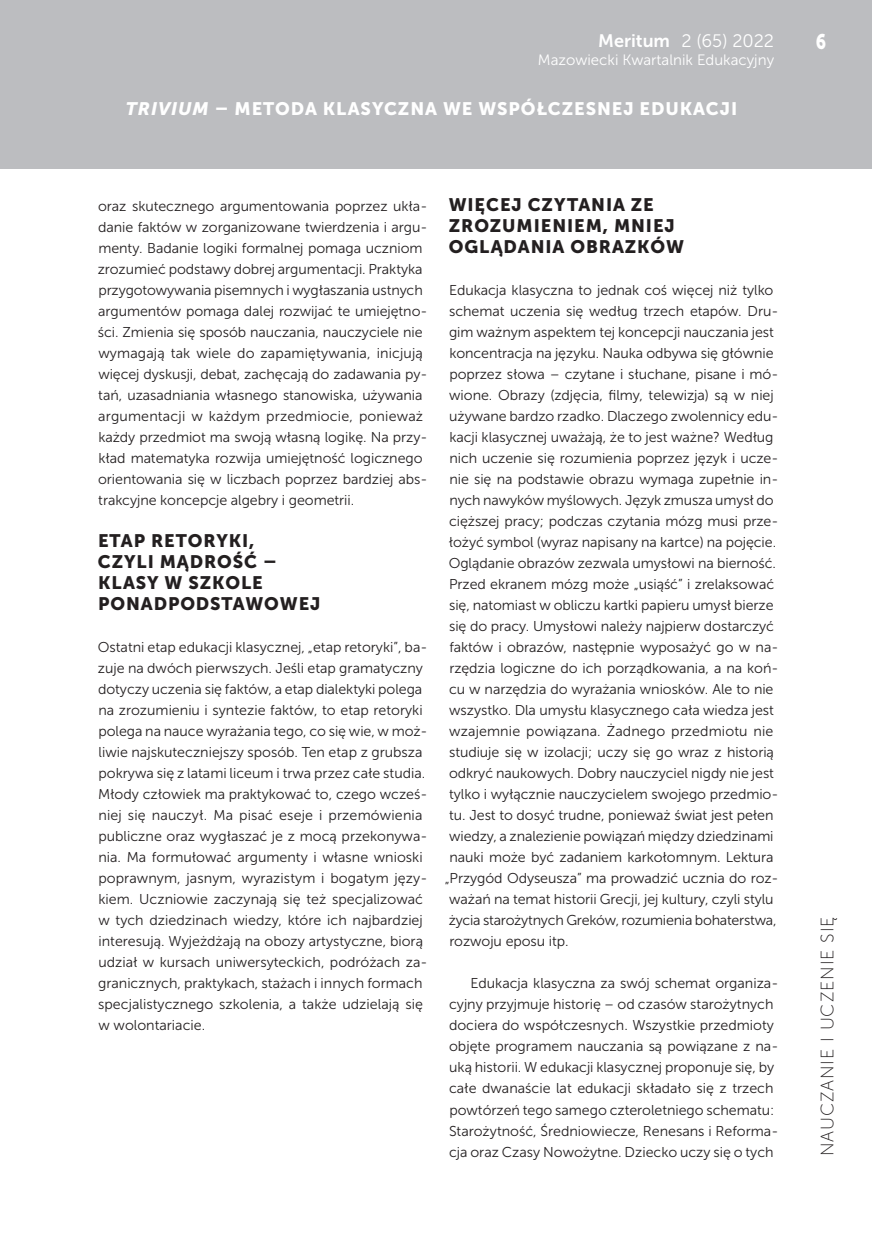
<style>
.page{position:relative;width:872px;height:1234px;background:#fff}
.page>*{position:absolute;margin:0;border:0;box-sizing:border-box;transform-origin:0 0}
.t1{font:21px "Museo Sans 900";color:#fff;scale:.8 1}
.ŚRÓDTYTUŁ_MERITUM_WE{font:18px/21px "Museo Sans 900";letter-spacing:.05em;color:#231f20}
.t2{font:18px "Museo Sans 900";letter-spacing:.05em;color:#fff}
.t3{font:18px "Museo Sans 100";letter-spacing:.05em;color:#231f20}
.t4{font:18px "Museo Sans 300";color:#fff}
.t5{font:15px "Museo Sans 300";color:#fff}
.PODSTAWOWY_MERITUM{font:14.25px/21px "Museo Sans 300";letter-spacing:-.005em;color:#231f20}
.s1{font-family:"Museo Sans 700"}
.s2{font-style:italic}
</style>
<div class="page">
<div style="left:0;top:0;width:872px;height:169px;background:#bcbdc0"></div>
<p class="t4" style="left:598px;top:31px;width:177px"><span class="s1">Meritum</span> 2 (65) 2022</p>
<p class="t5" style="left:538px;top:52px;width:238px">Mazowiecki Kwartalnik Edukacyjny</p>
<p class="t2" style="left:126px;top:99px;width:613px"><span class="s2">TRIVIUM</span> – METODA KLASYCZNA WE WSPÓŁCZESNEJ EDUKACJI</p>
<p class="PODSTAWOWY_MERITUM" style="left:98px;top:195px;width:331px">oraz skutecznego argumentowania poprzez ukła&shy;danie faktów w zorganizowane twierdzenia i argu&shy;menty. Badanie logiki formalnej pomaga uczniom zrozumieć podstawy dobrej argumentacji. Praktyka przygotowywania pisemnych i wygłaszania ustnych argumentów pomaga dalej rozwijać te umiejętno&shy;ści. Zmienia się sposób nauczania, nauczyciele nie wymagają tak wiele do zapamiętywania, inicjują więcej dyskusji, debat, zachęcają do zadawania py&shy;tań, uzasadniania własnego stanowiska, używania argumentacji w każdym przedmiocie, ponieważ każdy przedmiot ma swoją własną logikę. Na przy&shy;kład matematyka rozwija umiejętność logicznego orientowania się w liczbach poprzez bardziej abs&shy;trakcyjne koncepcje algebry i geometrii.</p>
<p class="ŚRÓDTYTUŁ_MERITUM_WE" style="left:98px;top:530px;width:224px">ETAP RETORYKI,<br>CZYLI MĄDROŚĆ –<br>KLASY W SZKOLE<br>PONADPODSTAWOWEJ</p>
<p class="PODSTAWOWY_MERITUM" style="left:98px;top:636px;width:331px">Ostatni etap edukacji klasycznej, „etap retoryki”, ba&shy;zuje na dwóch pierwszych. Jeśli etap gramatyczny dotyczy uczenia się faktów, a etap dialektyki polega na zrozumieniu i syntezie faktów, to etap retoryki polega na nauce wyrażania tego, co się wie, w moż&shy;liwie najskuteczniejszy sposób. Ten etap z grubsza pokrywa się z latami liceum i trwa przez całe studia.<br>Młody człowiek ma praktykować to, czego wcześ&shy;niej się nauczył. Ma pisać eseje i przemówienia publiczne oraz wygłaszać je z mocą przekonywa&shy;nia. Ma formułować argumenty i własne wnioski poprawnym, jasnym, wyrazistym i bogatym języ&shy;kiem. Uczniowie zaczynają się też specjalizować w tych dziedzinach wiedzy, które ich najbardziej interesują. Wyjeżdżają na obozy artystyczne, biorą udział w kursach uniwersyteckich, podróżach za&shy;granicznych, praktykach, stażach i innych formach specjalistycznego szkolenia, a także udzielają się w wolontariacie.</p>
<p class="ŚRÓDTYTUŁ_MERITUM_WE" style="left:449px;top:194px;width:237px">WIĘCEJ CZYTANIA ZE<br>ZROZUMIENIEM, MNIEJ<br>OGLĄDANIA OBRAZKÓW</p>
<p class="PODSTAWOWY_MERITUM" style="left:449px;top:279px;width:326px">Edukacja klasyczna to jednak coś więcej niż tylko</p>
<p class="PODSTAWOWY_MERITUM" style="left:449px;top:300px;width:331px">schemat uczenia się według trzech etapów. Dru-</p>
<p class="PODSTAWOWY_MERITUM" style="left:449px;top:321px;width:326px">gim ważnym aspektem tej koncepcji nauczania jest</p>
<p class="PODSTAWOWY_MERITUM" style="left:449px;top:342px;width:326px">koncentracja na języku. Nauka odbywa się głównie</p>
<p class="PODSTAWOWY_MERITUM" style="left:449px;top:363px;width:330px">poprzez słowa – czytane i słuchane, pisane i mó-</p>
<p class="PODSTAWOWY_MERITUM" style="left:449px;top:384px;width:326px">wione. Obrazy (zdjęcia, filmy, telewizja) są w niej</p>
<p class="PODSTAWOWY_MERITUM" style="left:449px;top:405px;width:330px">używane bardzo rzadko. Dlaczego zwolennicy edu-</p>
<p class="PODSTAWOWY_MERITUM" style="left:449px;top:426px;width:326px">kacji klasycznej uważają, że to jest ważne? Według</p>
<p class="PODSTAWOWY_MERITUM" style="left:449px;top:447px;width:330px">nich uczenie się rozumienia poprzez język i ucze-</p>
<p class="PODSTAWOWY_MERITUM" style="left:449px;top:468px;width:330px">nie się na podstawie obrazu wymaga zupełnie in-</p>
<p class="PODSTAWOWY_MERITUM" style="left:449px;top:489px;width:326px">nych nawyków myślowych. Język zmusza umysł do</p>
<p class="PODSTAWOWY_MERITUM" style="left:449px;top:510px;width:331px">cięższej pracy; podczas czytania mózg musi prze-</p>
<p class="PODSTAWOWY_MERITUM" style="left:449px;top:531px;width:329px">łożyć symbol (wyraz napisany na kartce) na pojęcie.</p>
<p class="PODSTAWOWY_MERITUM" style="left:449px;top:552px;width:329px">Oglądanie obrazów zezwala umysłowi na bierność.</p>
<p class="PODSTAWOWY_MERITUM" style="left:449px;top:573px;width:326px">Przed ekranem mózg może „usiąść” i zrelaksować</p>
<p class="PODSTAWOWY_MERITUM" style="left:449px;top:594px;width:326px">się, natomiast w obliczu kartki papieru umysł bierze</p>
<p class="PODSTAWOWY_MERITUM" style="left:449px;top:615px;width:326px">się do pracy. Umysłowi należy najpierw dostarczyć</p>
<p class="PODSTAWOWY_MERITUM" style="left:449px;top:636px;width:330px">faktów i obrazów, następnie wyposażyć go w na-</p>
<p class="PODSTAWOWY_MERITUM" style="left:449px;top:657px;width:330px">rzędzia logiczne do ich porządkowania, a na koń-</p>
<p class="PODSTAWOWY_MERITUM" style="left:449px;top:678px;width:326px">cu w narzędzia do wyrażania wniosków. Ale to nie</p>
<p class="PODSTAWOWY_MERITUM" style="left:449px;top:699px;width:326px">wszystko. Dla umysłu klasycznego cała wiedza jest</p>
<p class="PODSTAWOWY_MERITUM" style="left:449px;top:720px;width:326px">wzajemnie powiązana. Żadnego przedmiotu nie</p>
<p class="PODSTAWOWY_MERITUM" style="left:449px;top:741px;width:326px">studiuje się w izolacji; uczy się go wraz z historią</p>
<p class="PODSTAWOWY_MERITUM" style="left:449px;top:762px;width:326px">odkryć naukowych. Dobry nauczyciel nigdy nie jest</p>
<p class="PODSTAWOWY_MERITUM" style="left:449px;top:783px;width:331px">tylko i wyłącznie nauczycielem swojego przedmio-</p>
<p class="PODSTAWOWY_MERITUM" style="left:449px;top:804px;width:326px">tu. Jest to dosyć trudne, ponieważ świat jest pełen</p>
<p class="PODSTAWOWY_MERITUM" style="left:449px;top:825px;width:326px">wiedzy, a znalezienie powiązań między dziedzinami</p>
<p class="PODSTAWOWY_MERITUM" style="left:449px;top:846px;width:326px">nauki może być zadaniem karkołomnym. Lektura</p>
<p class="PODSTAWOWY_MERITUM" style="left:445px;top:867px;width:335px">„Przygód Odyseusza” ma prowadzić ucznia do roz-</p>
<p class="PODSTAWOWY_MERITUM" style="left:449px;top:888px;width:326px">ważań na temat historii Grecji, jej kultury, czyli stylu</p>
<p class="PODSTAWOWY_MERITUM" style="left:449px;top:909px;width:329px">życia starożytnych Greków, rozumienia bohaterstwa,</p>
<p class="PODSTAWOWY_MERITUM" style="left:449px;top:930px;width:121px">rozwoju eposu itp.</p>
<p class="PODSTAWOWY_MERITUM" style="left:449px;top:972px;width:331px;text-indent:21px">Edukacja klasyczna za swój schemat organiza&shy;cyjny przyjmuje historię – od czasów starożytnych dociera do współczesnych. Wszystkie przedmioty objęte programem nauczania są powiązane z na&shy;uką historii. W edukacji klasycznej proponuje się, by całe dwanaście lat edukacji składało się z trzech powtórzeń tego samego czteroletniego schematu:<br>Starożytność, Średniowiecze, Renesans i Reforma&shy;cja oraz Czasy Nowożytne. Dziecko uczy się o tych</p>
<h1 class="t1" style="left:815px;top:29px;width:14px">6</h1>
<p class="t3" style="left:817px;top:1156px;width:241px;rotate:-90deg">NAUCZANIE I UCZENIE SIĘ</p>
</div>
